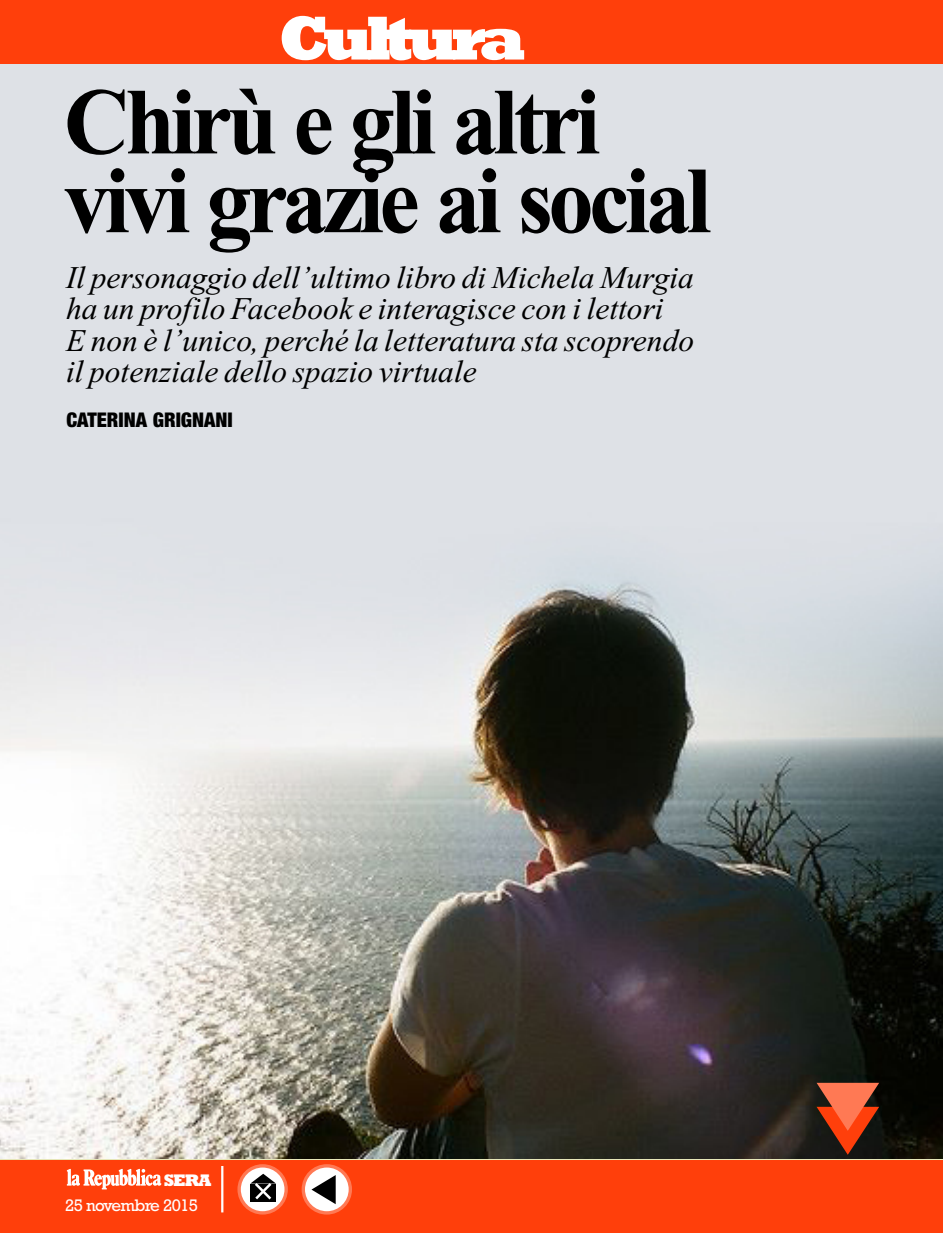
<style>
.page{position:relative;width:943px;height:1233px;background:#fff}
.page>*{position:absolute;margin:0;border:0;box-sizing:border-box;transform-origin:0 0}
.t1{font:700 94.5px/78.8px "Times New Roman";letter-spacing:-.05em;color:#000;scale:.96 1}
.t2{font:800 63px "Rockwell";letter-spacing:-.105em;color:#fff}
.t3{font:italic 31.5px/31.5px "Times New Roman";color:#000}
.t4{font:900 condensed 20.25px "Helvetica Neue";color:#000}
.t5{font:17.1px "Rockwell";letter-spacing:-.045em;color:#fff}
.t6{font:800 17.1px "Rockwell";color:#fff}
</style>
<div class="page">
<img style="left:0;top:63px;width:943px;height:1095px">
<div style="left:0;top:0;width:943px;height:63px;background:#ff3f0b"></div>
<div style="left:0;top:1159px;width:943px;height:73px;background:#ff3f0b"></div>
<svg style="left:816px;top:1082px;width:63px;height:72px;background:#9c4026"></svg>
<svg style="left:67px;top:1168px;width:94px;height:21px"></svg>
<hr style="left:221px;top:1165px;width:2px;height:47px;background:#fff">
<svg style="left:237px;top:1164px;width:51px;height:50px"></svg>
<svg style="left:302px;top:1164px;width:50px;height:50px"></svg>
<h2 class="t2" style="left:278px;top:17px;width:249px">Cultura</h2>
<h1 class="t1" style="left:64px;top:93px;width:676px">Chirù e gli altri vivi grazie ai social</h1>
<p class="t3" style="left:66px;top:264px;width:629px">Il personaggio dell’ultimo libro di Michela Murgia ha un profilo Facebook e interagisce con i lettori<br>E non è l’unico, perché la letteratura sta scoprendo il potenziale dello spazio virtuale</p>
<p class="t4" style="left:66px;top:413px;width:168px">CATERINA GRIGNANI</p>
<p class="t6" style="left:164px;top:1174px;width:49px">SERA</p>
<p class="t5" style="left:65px;top:1199px;width:134px">25 novembre 2015</p>
</div>
